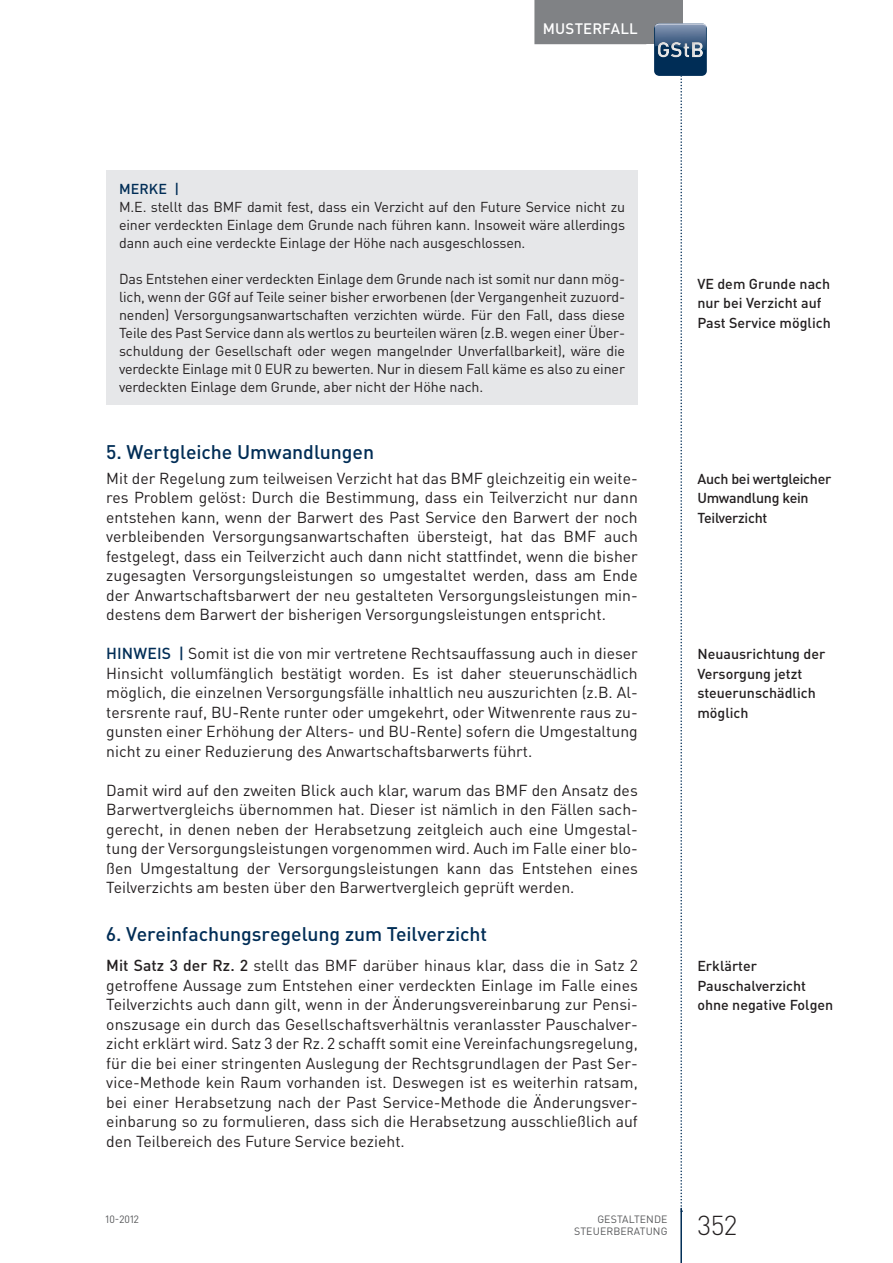
<style>
.page{position:relative;width:893px;height:1263px;background:#fff}
.page>*{position:absolute;margin:0;border:0;box-sizing:border-box;transform-origin:0 0}
.t1{font:300 27px "DIN Pro";color:#231f20}
.t2{font:500 19.5px "DIN Pro";letter-spacing:-.005em;color:#002d56}
.t3{font:15.75px/19.5px "DIN Pro";color:#231f20;text-align:justify}
.t4{font:500 15px "DIN Pro";letter-spacing:.01em;color:#fff}
.t5{font:14.25px/18px "DIN Pro";letter-spacing:-.01em;color:#231f20;text-align:justify}
.t6{font:500 14.25px/19.5px "DIN Pro";color:#231f20}
.t7{font:500 14.25px/19.5px "DIN Pro";letter-spacing:-.02em;color:#231f20}
.t8{font:500 14.25px "DIN Pro";letter-spacing:.01em;color:#002d56}
.t9{font:10.5px "DIN Pro";color:#57585a}
.s1{font-weight:500;color:#002d56}
.s2{font-weight:500}
</style>
<div class="page">
<div style="left:638px;top:0;width:44px;height:44px;background:#808285"></div>
<hr style="left:680px;top:1208px;width:2px;height:55px;background:#002d56">
<div style="left:534px;top:0;width:112px;height:44px;background:#808285"></div>
<img style="left:654px;top:23px;width:53px;height:53px">
<svg style="left:658px;top:0;width:45px;height:1212px"></svg>
<div style="left:655px;top:41px;width:49px;height:16px;background:#231f20;opacity:.3"></div>
<div style="left:106px;top:170px;width:532px;height:234px;background:#e6e7e9"></div>
<p class="t4" style="left:543px;top:18px;width:96px">Musterfall</p>
<p class="t8" style="left:119px;top:179px;width:62px">Merke |</p>
<p class="t5" style="left:119px;top:197px;width:508px">M.E. stellt das BMF damit fest, dass ein Verzicht auf den Future Service nicht zu einer verdeckten Einlage dem Grunde nach führen kann. Insoweit wäre allerdings dann auch eine verdeckte Einlage der Höhe nach ausgeschlossen.</p>
<p class="t5" style="left:119px;top:269px;width:508px">Das Entstehen einer verdeckten Einlage dem Grunde nach ist somit nur dann mög&shy;lich, wenn der GGf auf Teile seiner bisher erworbenen (der Vergangenheit zuzuord&shy;nenden) Versorgungsanwartschaften verzichten würde. Für den Fall, dass diese Teile des Past Service dann als wertlos zu beurteilen wären (z.B. wegen einer Über&shy;schuldung der Gesellschaft oder wegen mangelnder Unverfallbarkeit), wäre die verdeckte Einlage mit 0 EUR zu bewerten. Nur in diesem Fall käme es also zu einer verdeckten Einlage dem Grunde, aber nicht der Höhe nach.</p>
<p class="t2" style="left:106px;top:438px;width:269px">5. Wertgleiche U mwandlungen</p>
<p class="t3" style="left:106px;top:468px;width:533px">Mit der Regelung zum teilweisen Verzicht hat das BMF gleichzeitig ein weite&shy;res Problem gelöst: Durch die Bestimmung, dass ein Teilverzicht nur dann entstehen kann, wenn der Barwert des Past Service den Barwert der noch verbleibenden Versorgungsanwartschaften übersteigt, hat das BMF auch festgelegt, dass ein Teilverzicht auch dann nicht stattfindet, wenn die bisher zugesagten Versorgungsleistungen so umgestaltet werden, dass am Ende der Anwartschaftsbarwert der neu gestalteten Versorgungsleistungen min&shy;destens dem Barwert der bisherigen Versorgungsleistungen entspricht.</p>
<p class="t3" style="left:106px;top:643px;width:533px"><span class="s1">Hinweis |</span> Somit ist die von mir vertretene Rechtsauffassung auch in dieser Hinsicht vollumfänglich bestätigt worden. Es ist daher steuerunschädlich möglich, die einzelnen Versorgungsfälle inhaltlich neu auszurichten (z.B. Al&shy;tersrente rauf, BU-Rente runter oder umgekehrt, oder Witwenrente raus zu&shy;gunsten einer Erhöhung der Alters- und BU-Rente) sofern die Umgestaltung nicht zu einer Reduzierung des Anwartschaftsbarwerts führt.</p>
<p class="t3" style="left:106px;top:780px;width:533px">Damit wird auf den zweiten Blick auch klar, warum das BMF den Ansatz des Barwertvergleichs übernommen hat. Dieser ist nämlich in den Fällen sach&shy;gerecht, in denen neben der Herabsetzung zeitgleich auch eine Umgestal&shy;tung der Versorgungsleistungen vorgenommen wird. Auch im Falle einer blo&shy;ßen Umgestaltung der Versorgungsleistungen kann das Entstehen eines Teilverzichts am besten über den Barwertvergleich geprüft werden.</p>
<p class="t2" style="left:106px;top:921px;width:382px">6. Vereinfachungsregelung zum Teilverzicht</p>
<p class="t3" style="left:106px;top:955px;width:533px"><span class="s2">Mit Satz 3 der Rz. 2</span> stellt das BMF darüber hinaus klar, dass die in Satz 2 getroffene Aussage zum Entstehen einer verdeckten Einlage im Falle eines Teilverzichts auch dann gilt, wenn in der Änderungsvereinbarung zur Pensi&shy;onszusage ein durch das Gesellschaftsverhältnis veranlasster Pauschalver&shy;zicht erklärt wird. Satz 3 der Rz. 2 schafft somit eine Vereinfachungsregelung, für die bei einer stringenten Auslegung der Rechtsgrundlagen der Past Ser&shy;vice-Methode kein Raum vorhanden ist. Deswegen ist es weiterhin ratsam, bei einer Herabsetzung nach der Past Service-Methode die Änderungsver&shy;einbarung so zu formulieren, dass sich die Herabsetzung ausschließlich auf den Teilbereich des Future Service bezieht.</p>
<p class="t9" style="left:106px;top:1212px;width:35px">10-2012</p>
<p class="t9" style="left:597px;top:1212px;width:15px">Gestaltende</p>
<p class="t9" style="left:574px;top:1224px;width:14px">Steuerberatung</p>
<p class="t6" style="left:697px;top:273px;width:135px">VE dem Grunde nach nur bei Verzicht auf<br>Past Service möglich</p>
<p class="t7" style="left:697px;top:468px;width:135px">Auch bei wertgleicher<br>Umwandlung kein<br>Teilverzicht</p>
<p class="t6" style="left:697px;top:644px;width:129px">Neuausrichtung der<br>Versorgung jetzt steuerunschädlich möglich</p>
<p class="t6" style="left:697px;top:956px;width:137px">Erklärter<br>Pauschalverzicht ohne negative Folgen</p>
<h1 class="t1" style="left:697px;top:1207px;width:42px">352</h1>
</div>
